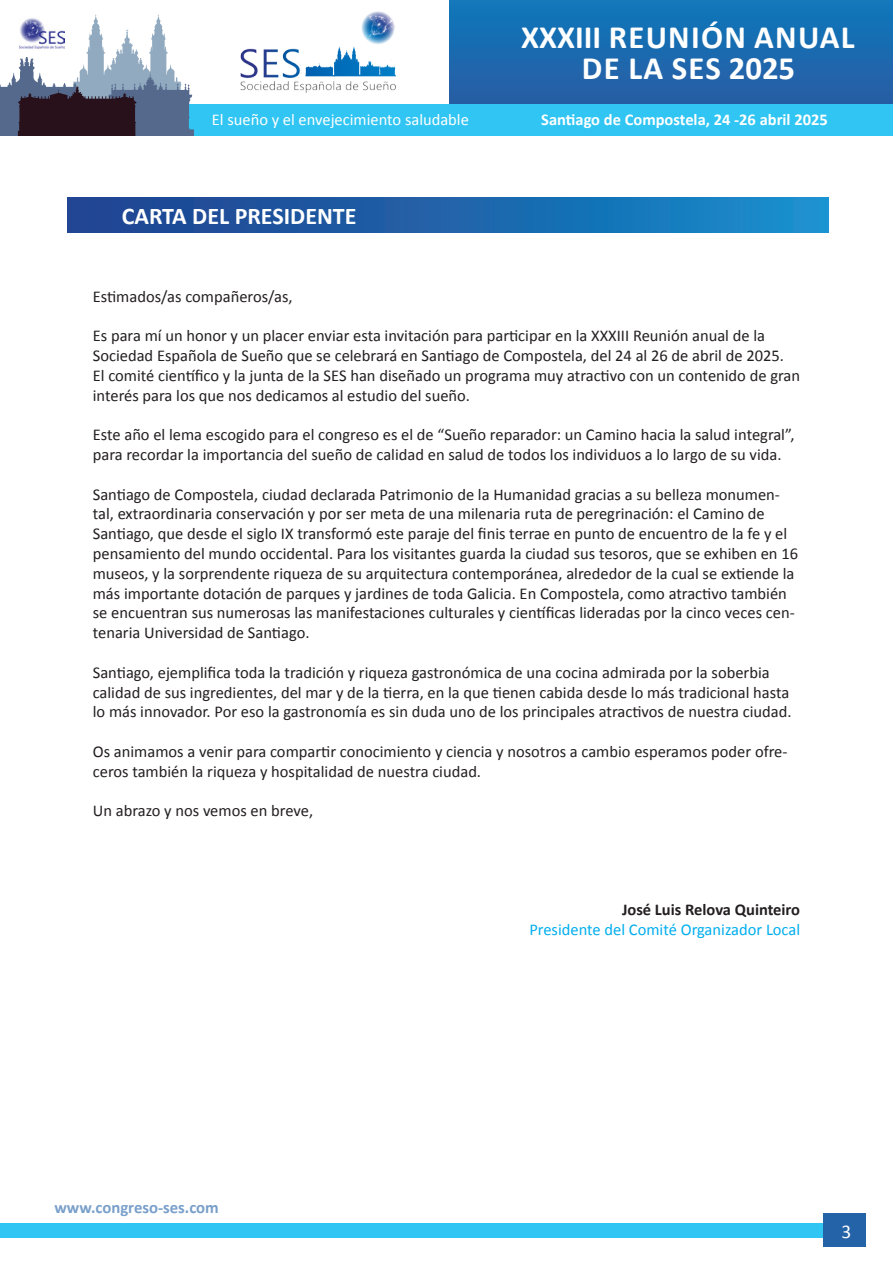
<style>
.page{position:relative;width:893px;height:1263px;background:#fff}
.page>*{position:absolute;margin:0;border:0;box-sizing:border-box;transform-origin:0 0}
.t1{font:700 32.7px/31.2px "Calibri";letter-spacing:.04em;color:#fff;text-align:center}
.t2{font:700 24px "Calibri";color:#fff}
.t3{font:19.5px "Calibri";color:#fff}
.t4{font:700 16.65px "Calibri";color:#2563a9}
.t5{font:16.5px/19.8px "Calibri";color:#231f20}
.t6{font:700 16.5px "Calibri";color:#fff}
.t7{font:16.5px "Calibri";color:#00aeef}
.t8{font:16.5px "Calibri";color:#fff}
.t9{font:700 16.5px "Calibri";color:#231f20}
</style>
<div class="page">
<div style="left:0;top:1223px;width:846px;height:14px;background:#30c5f3"></div>
<div style="left:824px;top:1213px;width:42px;height:34px;background:#2563a9"></div>
<div style="left:449px;top:0;width:444px;height:233px;background:linear-gradient(to right,#1b6aaf,#1b6aaf)"></div>
<div style="left:173px;top:104px;width:720px;height:39px;background:#30c5f3"></div>
<svg style="left:0;top:14px;width:194px;height:122px"></svg>
<img style="left:240px;top:11px;width:156px;height:82px">
<svg style="left:305px;top:65px;width:30px;height:11px"></svg>
<svg style="left:344px;top:46px;width:10px;height:14px"></svg>
<div style="left:0;top:136px;width:893px;height:213px;background:#fff"></div>
<div style="left:68px;top:197px;width:760px;height:35px;background:linear-gradient(to right,#213e8d,#188ecc)"></div>
<h1 class="t1" style="left:521px;top:21px;width:335px">XXXIII REUNIÓN ANUAL<br>DE LA SES 2025</h1>
<p class="t8" style="left:212px;top:108px;width:259px">El sueño y el envejecimiento saludable</p>
<p class="t6" style="left:541px;top:108px;width:288px">Santiago de Compostela, 24 -26 abril 2025</p>
<p class="t2" style="left:122px;top:199px;width:236px">CARTA DEL PRESIDENTE</p>
<p class="t5" style="left:93px;top:286px;width:201px">Estimados/as compañeros/as,</p>
<p class="t5" style="left:93px;top:325px;width:693px">Es para mí un honor y un placer enviar esta invitación para participar en la XXXIII Reunión anual de la<br>Sociedad Española de Sueño que se celebrará en Santiago de Compostela, del 24 al 26 de abril de 2025.</p>
<p class="t5" style="left:93px;top:365px;width:709px">El comité científico y la junta de la SES han diseñado un programa muy atractivo con un contenido de gran interés para los que nos dedicamos al estudio del sueño.</p>
<p class="t5" style="left:93px;top:424px;width:703px">Este año el lema escogido para el congreso es el de “Sueño reparador: un Camino hacia la salud integral”, para recordar la importancia del sueño de calidad en salud de todos los individuos a lo largo de su vida.</p>
<p class="t5" style="left:93px;top:484px;width:707px">Santiago de Compostela, ciudad declarada Patrimonio de la Humanidad gracias a su belleza monumen&shy;tal, extraordinaria conservación y por ser meta de una milenaria ruta de peregrinación: el Camino de Santiago, que desde el siglo IX transformó este paraje del finis terrae en punto de encuentro de la fe y el pensamiento del mundo occidental. Para los visitantes guarda la ciudad sus tesoros, que se exhiben en 16 museos, y la sorprendente riqueza de su arquitectura contemporánea, alrededor de la cual se extiende la más importante dotación de parques y jardines de toda Galicia. En Compostela, como atractivo también se encuentran sus numerosas las manifestaciones culturales y científicas lideradas por la cinco veces cen&shy;tenaria Universidad de Santiago.</p>
<p class="t5" style="left:93px;top:662px;width:700px">Santiago, ejemplifica toda la tradición y riqueza gastronómica de una cocina admirada por la soberbia calidad de sus ingredientes, del mar y de la tierra, en la que tienen cabida desde lo más tradicional hasta lo más innovador. Por eso la gastronomía es sin duda uno de los principales atractivos de nuestra ciudad.</p>
<p class="t5" style="left:93px;top:741px;width:696px">Os animamos a venir para compartir conocimiento y ciencia y nosotros a cambio esperamos poder ofre&shy;ceros también la riqueza y hospitalidad de nuestra ciudad.</p>
<p class="t5" style="left:93px;top:800px;width:222px">Un abrazo y nos vemos en breve,</p>
<p class="t4" style="left:54px;top:1196px;width:166px">www.congreso-ses.com</p>
<p class="t9" style="left:622px;top:898px;width:180px">José Luis Relova Quinteiro</p>
<p class="t7" style="left:529px;top:918px;width:272px">Presidente del Comité Organizador Local</p>
<p class="t3" style="left:841px;top:1217px;width:11px">3</p>
</div>
